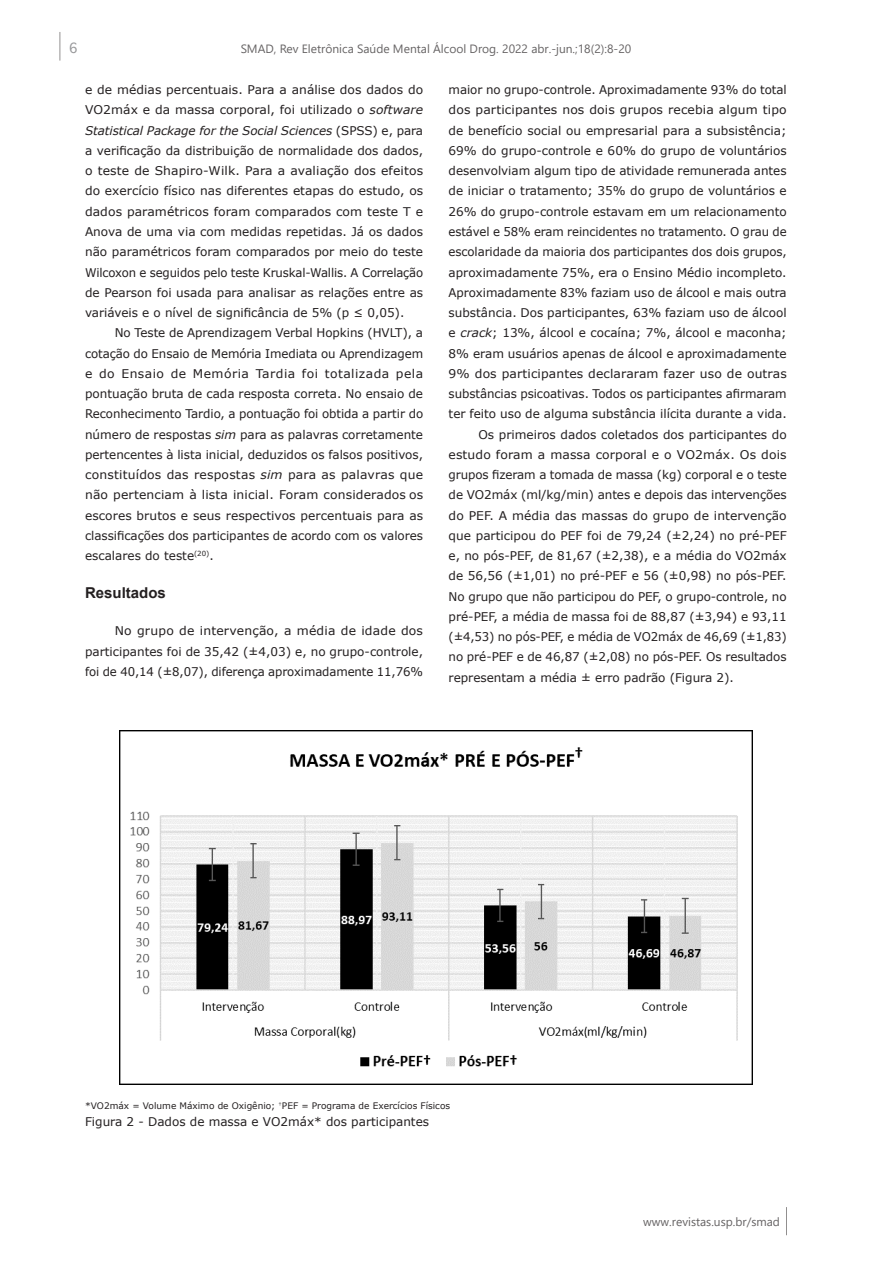
<style>
.page{position:relative;width:893px;height:1263px;background:#fff}
.page>*{position:absolute;margin:0;border:0;box-sizing:border-box;transform-origin:0 0}
.SUB1{font:700 15px "Arial";color:#231f20}
.t1{font:13.5px "Geneva";color:#6c6d70}
.Texto{font:12px/20.2px "Verdana";letter-spacing:-.005em;color:#231f20;text-align:justify}
.t2{font:12px "Segoe UI";color:#231f20}
.Tit_fig{font:12px "Verdana";color:#231f20}
.Rodapé_de_tabela__fi{font:9px "Verdana";color:#231f20}
.s1{font-style:italic}
</style>
<div class="page">
<svg style="left:786px;top:1207px;width:1px;height:28px"></svg>
<svg style="left:60px;top:32px;width:1px;height:29px"></svg>
<img style="left:119px;top:730px;width:634px;height:354px">
<p class="t1" style="left:68px;top:40px;width:11px">6</p>
<p class="t2" style="left:241px;top:38px;width:392px">SMAD, Rev Eletrônica Saúde Mental Álcool Drog. 2022 abr.-jun.;18(2):8-20</p>
<p class="Texto" style="left:85px;top:80px;width:340px">e de médias percentuais. Para a análise dos dados do VO2máx e da massa corporal, foi utilizado o <span class="s1">software Statistical Package for the Social Sciences</span> (SPSS) e, para a verificação da distribuição de normalidade dos dados, o teste de Shapiro-Wilk. Para a avaliação dos efeitos do exercício físico nas diferentes etapas do estudo, os dados paramétricos foram comparados com teste T e Anova de uma via com medidas repetidas. Já os dados não paramétricos foram comparados por meio do teste Wilcoxon e seguidos pelo teste Kruskal-Wallis. A Correlação de Pearson foi usada para analisar as relações entre as variáveis e o nível de significância de 5% (p ≤ 0,05).</p>
<p class="Texto" style="left:85px;top:323px;width:340px;text-indent:30px">No Teste de Aprendizagem Verbal Hopkins (HVLT), a cotação do Ensaio de Memória Imediata ou Aprendizagem e do Ensaio de Memória Tardia foi totalizada pela pontuação bruta de cada resposta correta. No ensaio de Reconhecimento Tardio, a pontuação foi obtida a partir do número de respostas <span class="s1">sim</span> para as palavras corretamente pertencentes à lista inicial, deduzidos os falsos positivos, constituídos das respostas <span class="s1">sim</span> para as palavras que não pertenciam à lista inicial. Foram considerados os escores brutos e seus respectivos percentuais para as classificações dos participantes de acordo com os valores escalares do teste<sup>(20)</sup>.</p>
<p class="SUB1" style="left:85px;top:582px;width:82px">Resultados</p>
<p class="Texto" style="left:85px;top:621px;width:340px;text-indent:30px">No grupo de intervenção, a média de idade dos participantes foi de 35,42 (±4,03) e, no grupo-controle, foi de 40,14 (±8,07), diferença aproximadamente 11,76%</p>
<p class="Texto" style="left:449px;top:80px;width:340px">maior no grupo-controle. Aproximadamente 93% do total dos participantes nos dois grupos recebia algum tipo de benefício social ou empresarial para a subsistência; 69% do grupo-controle e 60% do grupo de voluntários desenvolviam algum tipo de atividade remunerada antes de iniciar o tratamento; 35% do grupo de voluntários e 26% do grupo-controle estavam em um relacionamento estável e 58% eram reincidentes no tratamento. O grau de escolaridade da maioria dos participantes dos dois grupos, aproximadamente 75%, era o Ensino Médio incompleto.<br>Aproximadamente 83% faziam uso de álcool e mais outra substância. Dos participantes, 63% faziam uso de álcool e <span class="s1">crack</span>; 13%, álcool e cocaína; 7%, álcool e maconha; 8% eram usuários apenas de álcool e aproximadamente 9% dos participantes declararam fazer uso de outras substâncias psicoativas. Todos os participantes afirmaram ter feito uso de alguma substância ilícita durante a vida.</p>
<p class="Texto" style="left:449px;top:424px;width:340px;text-indent:30px">Os primeiros dados coletados dos participantes do estudo foram a massa corporal e o VO2máx. Os dois grupos fizeram a tomada de massa (kg) corporal e o teste de VO2máx (ml/kg/min) antes e depois das intervenções do PEF. A média das massas do grupo de intervenção que participou do PEF foi de 79,24 (±2,24) no pré-PEF e, no pós-PEF, de 81,67 (±2,38), e a média do VO2máx de 56,56 (±1,01) no pré-PEF e 56 (±0,98) no pós-PEF.<br>No grupo que não participou do PEF, o grupo-controle, no pré-PEF, a média de massa foi de 88,87 (±3,94) e 93,11 (±4,53) no pós-PEF, e média de VO2máx de 46,69 (±1,83) no pré-PEF e de 46,87 (±2,08) no pós-PEF. Os resultados representam a média ± erro padrão (Figura 2).</p>
<p class="Rodapé_de_tabela__fi" style="left:85px;top:1099px;width:367px">*VO2máx = Volume Máximo de Oxigênio; <sup>†</sup>PEF = Programa de Exercícios Físicos</p>
<p class="Tit_fig" style="left:85px;top:1114px;width:346px">Figura 2 - Dados de massa e VO2máx* dos participantes</p>
<p class="t2" style="left:643px;top:1210px;width:138px">www.revistas.usp.br/smad</p>
</div>
